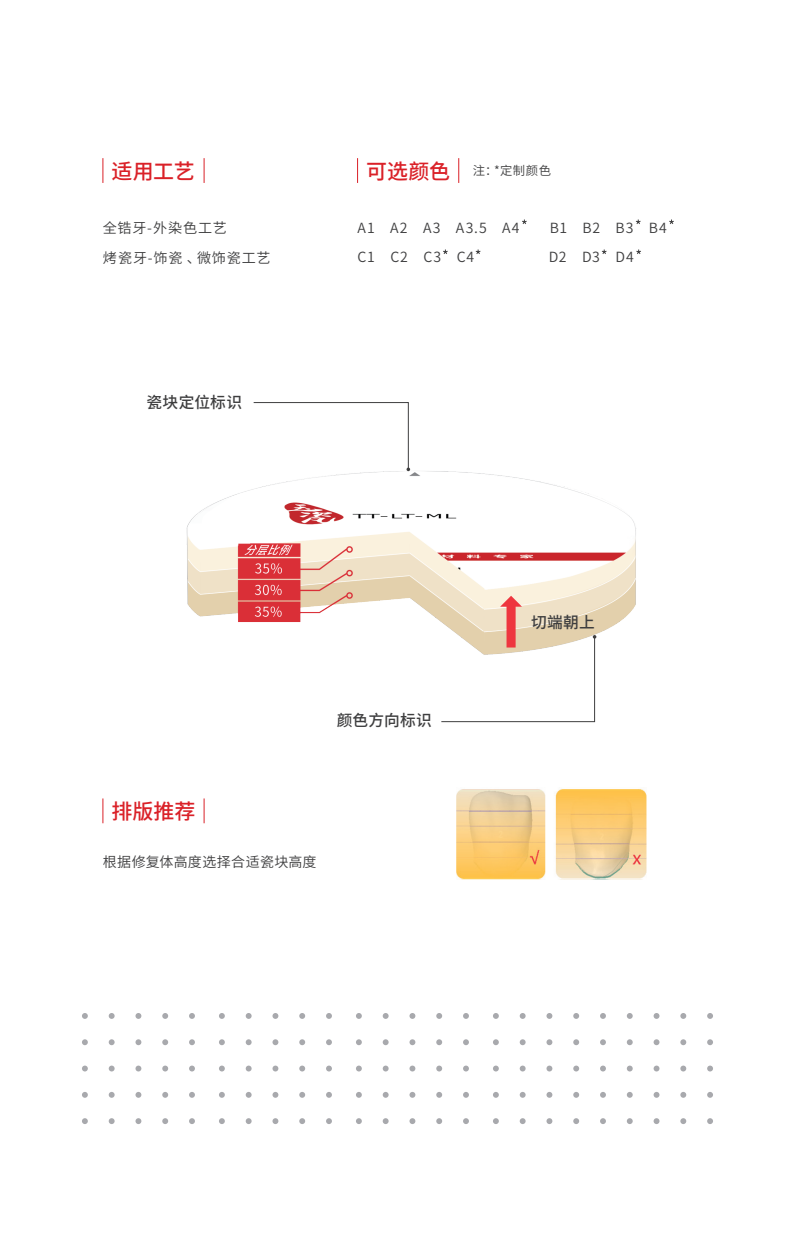
<style>
.page{position:relative;width:794px;height:1241px;background:#fff}
.page>*{position:absolute;margin:0;border:0;box-sizing:border-box;transform-origin:0 0}
.t1{font:500 21px "Source Han Sans CN";color:#da2128}
.t2{font:500 15.75px "Source Han Sans CN";letter-spacing:.01em;color:#3e3e3f}
.t3{font:14px/29.9px "Source Han Sans CN";letter-spacing:.05em;color:#3e3e3f}
.t4{font:14px "Source Han Sans CN";letter-spacing:.02em;color:#3e3e3f}
.t5{font:12.25px "Source Han Sans CN";color:#3e3e3f}
</style>
<div class="page">
<img style="left:186px;top:469px;width:450px;height:169px">
<svg style="left:102px;top:798px;width:1px;height:25px"></svg>
<svg style="left:204px;top:798px;width:1px;height:25px"></svg>
<svg style="left:253px;top:402px;width:157px;height:69px"></svg>
<svg style="left:440px;top:595px;width:156px;height:127px"></svg>
<img style="left:456px;top:789px;width:191px;height:90px">
<svg style="left:522px;top:219px;width:5px;height:5px"></svg>
<svg style="left:443px;top:249px;width:5px;height:5px"></svg>
<svg style="left:476px;top:249px;width:4px;height:5px"></svg>
<svg style="left:602px;top:249px;width:4px;height:5px"></svg>
<svg style="left:636px;top:249px;width:5px;height:5px"></svg>
<svg style="left:636px;top:219px;width:4px;height:5px"></svg>
<svg style="left:669px;top:219px;width:5px;height:5px"></svg>
<svg style="left:102px;top:158px;width:1px;height:25px"></svg>
<svg style="left:204px;top:158px;width:1px;height:25px"></svg>
<svg style="left:357px;top:158px;width:1px;height:25px"></svg>
<svg style="left:458px;top:158px;width:1px;height:25px"></svg>
<svg style="left:82px;top:1092px;width:6px;height:5px"></svg>
<svg style="left:109px;top:1092px;width:6px;height:5px"></svg>
<svg style="left:135px;top:1092px;width:6px;height:5px"></svg>
<svg style="left:162px;top:1092px;width:6px;height:5px"></svg>
<svg style="left:189px;top:1092px;width:6px;height:5px"></svg>
<svg style="left:82px;top:1118px;width:6px;height:5px"></svg>
<svg style="left:109px;top:1118px;width:6px;height:5px"></svg>
<svg style="left:135px;top:1118px;width:6px;height:5px"></svg>
<svg style="left:162px;top:1118px;width:6px;height:5px"></svg>
<svg style="left:189px;top:1118px;width:6px;height:5px"></svg>
<svg style="left:219px;top:1092px;width:6px;height:5px"></svg>
<svg style="left:246px;top:1092px;width:6px;height:5px"></svg>
<svg style="left:272px;top:1092px;width:6px;height:5px"></svg>
<svg style="left:299px;top:1092px;width:6px;height:5px"></svg>
<svg style="left:326px;top:1092px;width:6px;height:5px"></svg>
<svg style="left:219px;top:1118px;width:6px;height:5px"></svg>
<svg style="left:246px;top:1118px;width:6px;height:5px"></svg>
<svg style="left:272px;top:1118px;width:6px;height:5px"></svg>
<svg style="left:299px;top:1118px;width:6px;height:5px"></svg>
<svg style="left:326px;top:1118px;width:6px;height:5px"></svg>
<svg style="left:356px;top:1092px;width:6px;height:5px"></svg>
<svg style="left:383px;top:1092px;width:5px;height:5px"></svg>
<svg style="left:409px;top:1092px;width:6px;height:5px"></svg>
<svg style="left:436px;top:1092px;width:6px;height:5px"></svg>
<svg style="left:463px;top:1092px;width:6px;height:5px"></svg>
<svg style="left:356px;top:1118px;width:6px;height:5px"></svg>
<svg style="left:383px;top:1118px;width:5px;height:5px"></svg>
<svg style="left:409px;top:1118px;width:6px;height:5px"></svg>
<svg style="left:436px;top:1118px;width:6px;height:5px"></svg>
<svg style="left:463px;top:1118px;width:6px;height:5px"></svg>
<svg style="left:493px;top:1092px;width:6px;height:5px"></svg>
<svg style="left:520px;top:1092px;width:5px;height:5px"></svg>
<svg style="left:546px;top:1092px;width:6px;height:5px"></svg>
<svg style="left:573px;top:1092px;width:6px;height:5px"></svg>
<svg style="left:493px;top:1118px;width:6px;height:5px"></svg>
<svg style="left:520px;top:1118px;width:5px;height:5px"></svg>
<svg style="left:546px;top:1118px;width:6px;height:5px"></svg>
<svg style="left:573px;top:1118px;width:6px;height:5px"></svg>
<svg style="left:82px;top:1013px;width:6px;height:5px"></svg>
<svg style="left:109px;top:1013px;width:6px;height:5px"></svg>
<svg style="left:135px;top:1013px;width:6px;height:5px"></svg>
<svg style="left:162px;top:1013px;width:6px;height:5px"></svg>
<svg style="left:189px;top:1013px;width:6px;height:5px"></svg>
<svg style="left:82px;top:1039px;width:6px;height:5px"></svg>
<svg style="left:109px;top:1039px;width:6px;height:5px"></svg>
<svg style="left:135px;top:1039px;width:6px;height:5px"></svg>
<svg style="left:162px;top:1039px;width:6px;height:5px"></svg>
<svg style="left:189px;top:1039px;width:6px;height:5px"></svg>
<svg style="left:82px;top:1065px;width:6px;height:6px"></svg>
<svg style="left:109px;top:1065px;width:6px;height:6px"></svg>
<svg style="left:135px;top:1065px;width:6px;height:6px"></svg>
<svg style="left:162px;top:1065px;width:6px;height:6px"></svg>
<svg style="left:189px;top:1065px;width:6px;height:6px"></svg>
<svg style="left:219px;top:1013px;width:6px;height:5px"></svg>
<svg style="left:246px;top:1013px;width:6px;height:5px"></svg>
<svg style="left:272px;top:1013px;width:6px;height:5px"></svg>
<svg style="left:299px;top:1013px;width:6px;height:5px"></svg>
<svg style="left:326px;top:1013px;width:6px;height:5px"></svg>
<svg style="left:219px;top:1039px;width:6px;height:5px"></svg>
<svg style="left:246px;top:1039px;width:6px;height:5px"></svg>
<svg style="left:272px;top:1039px;width:6px;height:5px"></svg>
<svg style="left:299px;top:1039px;width:6px;height:5px"></svg>
<svg style="left:326px;top:1039px;width:6px;height:5px"></svg>
<svg style="left:219px;top:1065px;width:6px;height:6px"></svg>
<svg style="left:246px;top:1065px;width:6px;height:6px"></svg>
<svg style="left:272px;top:1065px;width:6px;height:6px"></svg>
<svg style="left:299px;top:1065px;width:6px;height:6px"></svg>
<svg style="left:326px;top:1065px;width:6px;height:6px"></svg>
<svg style="left:356px;top:1013px;width:6px;height:5px"></svg>
<svg style="left:383px;top:1013px;width:5px;height:5px"></svg>
<svg style="left:409px;top:1013px;width:6px;height:5px"></svg>
<svg style="left:436px;top:1013px;width:6px;height:5px"></svg>
<svg style="left:463px;top:1013px;width:6px;height:5px"></svg>
<svg style="left:356px;top:1039px;width:6px;height:5px"></svg>
<svg style="left:383px;top:1039px;width:5px;height:5px"></svg>
<svg style="left:409px;top:1039px;width:6px;height:5px"></svg>
<svg style="left:436px;top:1039px;width:6px;height:5px"></svg>
<svg style="left:463px;top:1039px;width:6px;height:5px"></svg>
<svg style="left:356px;top:1065px;width:6px;height:6px"></svg>
<svg style="left:383px;top:1065px;width:5px;height:6px"></svg>
<svg style="left:409px;top:1065px;width:6px;height:6px"></svg>
<svg style="left:436px;top:1065px;width:6px;height:6px"></svg>
<svg style="left:463px;top:1065px;width:6px;height:6px"></svg>
<svg style="left:493px;top:1013px;width:6px;height:5px"></svg>
<svg style="left:520px;top:1013px;width:5px;height:5px"></svg>
<svg style="left:546px;top:1013px;width:6px;height:5px"></svg>
<svg style="left:573px;top:1013px;width:6px;height:5px"></svg>
<svg style="left:493px;top:1039px;width:6px;height:5px"></svg>
<svg style="left:520px;top:1039px;width:5px;height:5px"></svg>
<svg style="left:546px;top:1039px;width:6px;height:5px"></svg>
<svg style="left:573px;top:1039px;width:6px;height:5px"></svg>
<svg style="left:493px;top:1065px;width:6px;height:6px"></svg>
<svg style="left:520px;top:1065px;width:5px;height:6px"></svg>
<svg style="left:546px;top:1065px;width:6px;height:6px"></svg>
<svg style="left:573px;top:1065px;width:6px;height:6px"></svg>
<svg style="left:600px;top:1092px;width:6px;height:5px"></svg>
<svg style="left:600px;top:1118px;width:6px;height:5px"></svg>
<svg style="left:627px;top:1092px;width:5px;height:5px"></svg>
<svg style="left:627px;top:1118px;width:5px;height:5px"></svg>
<svg style="left:653px;top:1092px;width:6px;height:5px"></svg>
<svg style="left:653px;top:1118px;width:6px;height:5px"></svg>
<svg style="left:680px;top:1092px;width:6px;height:5px"></svg>
<svg style="left:680px;top:1118px;width:6px;height:5px"></svg>
<svg style="left:600px;top:1013px;width:6px;height:5px"></svg>
<svg style="left:600px;top:1039px;width:6px;height:5px"></svg>
<svg style="left:600px;top:1065px;width:6px;height:6px"></svg>
<svg style="left:627px;top:1013px;width:5px;height:5px"></svg>
<svg style="left:627px;top:1039px;width:5px;height:5px"></svg>
<svg style="left:627px;top:1065px;width:5px;height:6px"></svg>
<svg style="left:653px;top:1013px;width:6px;height:5px"></svg>
<svg style="left:653px;top:1039px;width:6px;height:5px"></svg>
<svg style="left:653px;top:1065px;width:6px;height:6px"></svg>
<svg style="left:680px;top:1013px;width:6px;height:5px"></svg>
<svg style="left:680px;top:1039px;width:6px;height:5px"></svg>
<svg style="left:680px;top:1065px;width:6px;height:6px"></svg>
<svg style="left:707px;top:1013px;width:6px;height:5px"></svg>
<svg style="left:707px;top:1039px;width:6px;height:5px"></svg>
<svg style="left:707px;top:1065px;width:6px;height:6px"></svg>
<svg style="left:707px;top:1092px;width:6px;height:5px"></svg>
<svg style="left:707px;top:1118px;width:6px;height:5px"></svg>
<h1 class="t1" style="left:111px;top:159px;width:85px">适用工艺</h1>
<h1 class="t1" style="left:366px;top:159px;width:86px">可选颜色</h1>
<p class="t5" style="left:473px;top:164px;width:80px">注：*定制颜色</p>
<p class="t3" style="left:103px;top:213px;width:169px">全锆牙-外染色工艺<br>烤瓷牙-饰瓷 、微饰瓷工艺</p>
<p class="t2" style="left:146px;top:393px;width:97px">瓷块定位标识</p>
<p class="t3" style="left:357px;top:213px;width:163px">A1 A2 A3 A3.5 A4</p>
<p class="t3" style="left:550px;top:213px;width:119px">B1 B2 B3 B4</p>
<p class="t3" style="left:357px;top:242px;width:118px">C1 C2 C3 C4</p>
<p class="t3" style="left:549px;top:242px;width:86px">D2 D3 D4</p>
<p class="t2" style="left:337px;top:711px;width:97px">颜色方向标识</p>
<h1 class="t1" style="left:111px;top:799px;width:86px">排版推荐</h1>
<p class="t4" style="left:103px;top:853px;width:215px">根据修复体高度选择合适瓷块高度</p>
<p class="t2" style="left:531px;top:613px;width:65px">切端朝上</p>
</div>
